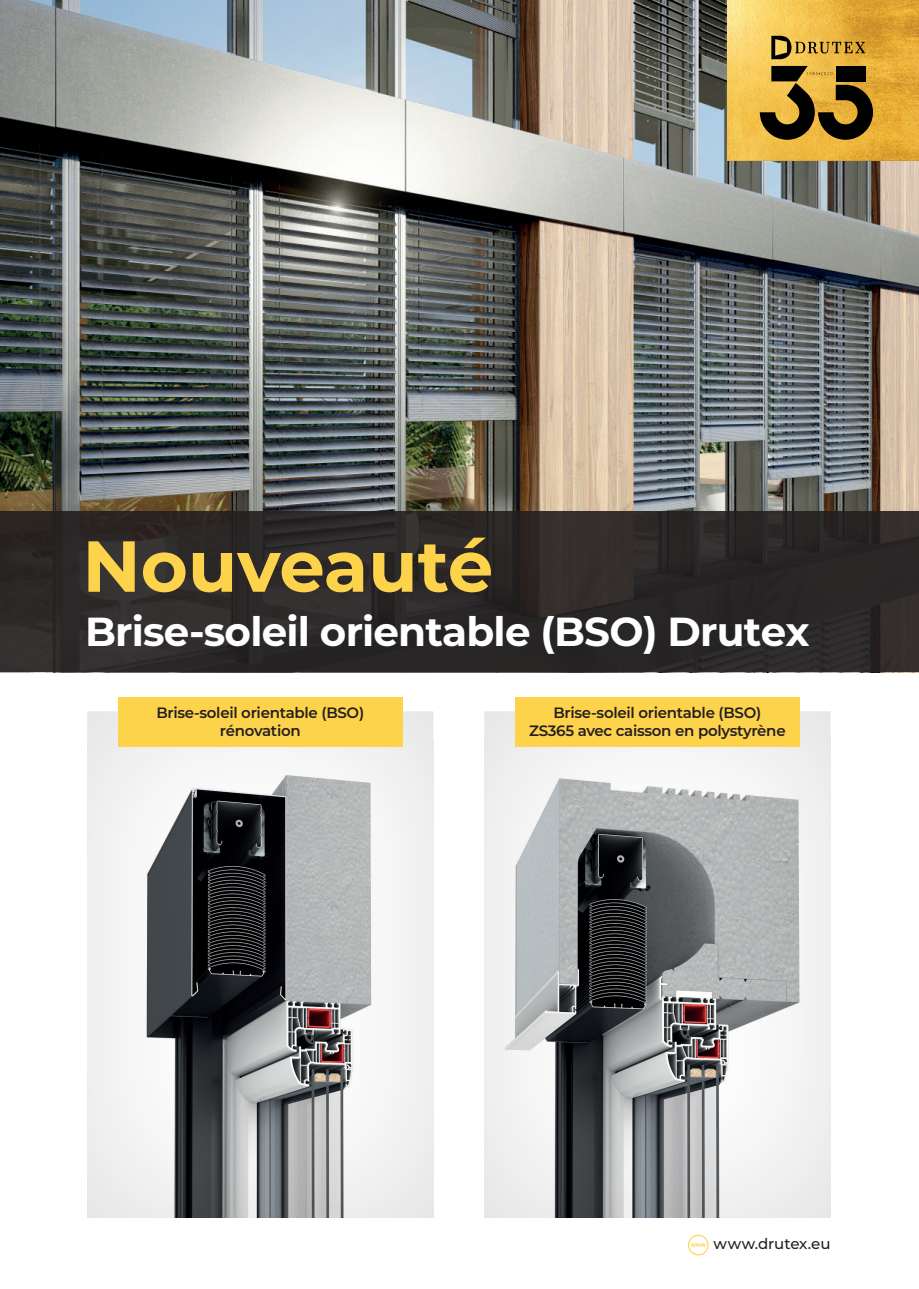
<style>
.page{position:relative;width:919px;height:1289px;background:#fff}
.page>*{position:absolute;margin:0;border:0;box-sizing:border-box;transform-origin:0 0}
.t1{font:700 72px "Montserrat";color:#fed34c}
.t2{font:700 40.5px "Montserrat";letter-spacing:-.02em;color:#fff}
.t3{font:600 15px/18px "Montserrat";letter-spacing:-.02em;color:#231f20;text-align:center}
.t4{font:500 15px "Montserrat";letter-spacing:-.005em;color:#231f20}
</style>
<div class="page">
<img style="left:0;top:0;width:918px;height:511px">
<div style="left:0;top:511px;width:918px;height:161px;background:#2b2727"></div>
<div style="left:87px;top:710px;width:348px;height:508px;background:#231f20;opacity:.15"></div>
<div style="left:484px;top:710px;width:348px;height:508px;background:#231f20;opacity:.15"></div>
<img style="left:727px;top:0;width:191px;height:161px">
<svg style="left:771px;top:36px;width:94px;height:23px;background:#b68f38"></svg>
<svg style="left:759px;top:66px;width:113px;height:74px;background:#7e6325"></svg>
<svg style="left:688px;top:1234px;width:20px;height:21px"></svg>
<div style="left:118px;top:697px;width:285px;height:50px;background:#fed34c"></div>
<div style="left:515px;top:697px;width:284px;height:50px;background:#fed34c"></div>
<h1 class="t1" style="left:82px;top:514px;width:412px">Nouveauté</h1>
<h2 class="t2" style="left:85px;top:602px;width:726px">Brise-soleil orientable (BSO) Drutex</h2>
<p class="t3" style="left:156px;top:703px;width:209px">Brise-soleil orientable (BSO) rénovation</p>
<p class="t3" style="left:529px;top:703px;width:258px">Brise-soleil orientable (BSO)<br>ZS365 avec caisson en polystyrène</p>
<p class="t4" style="left:713px;top:1233px;width:118px">www.drutex.eu</p>
</div>
